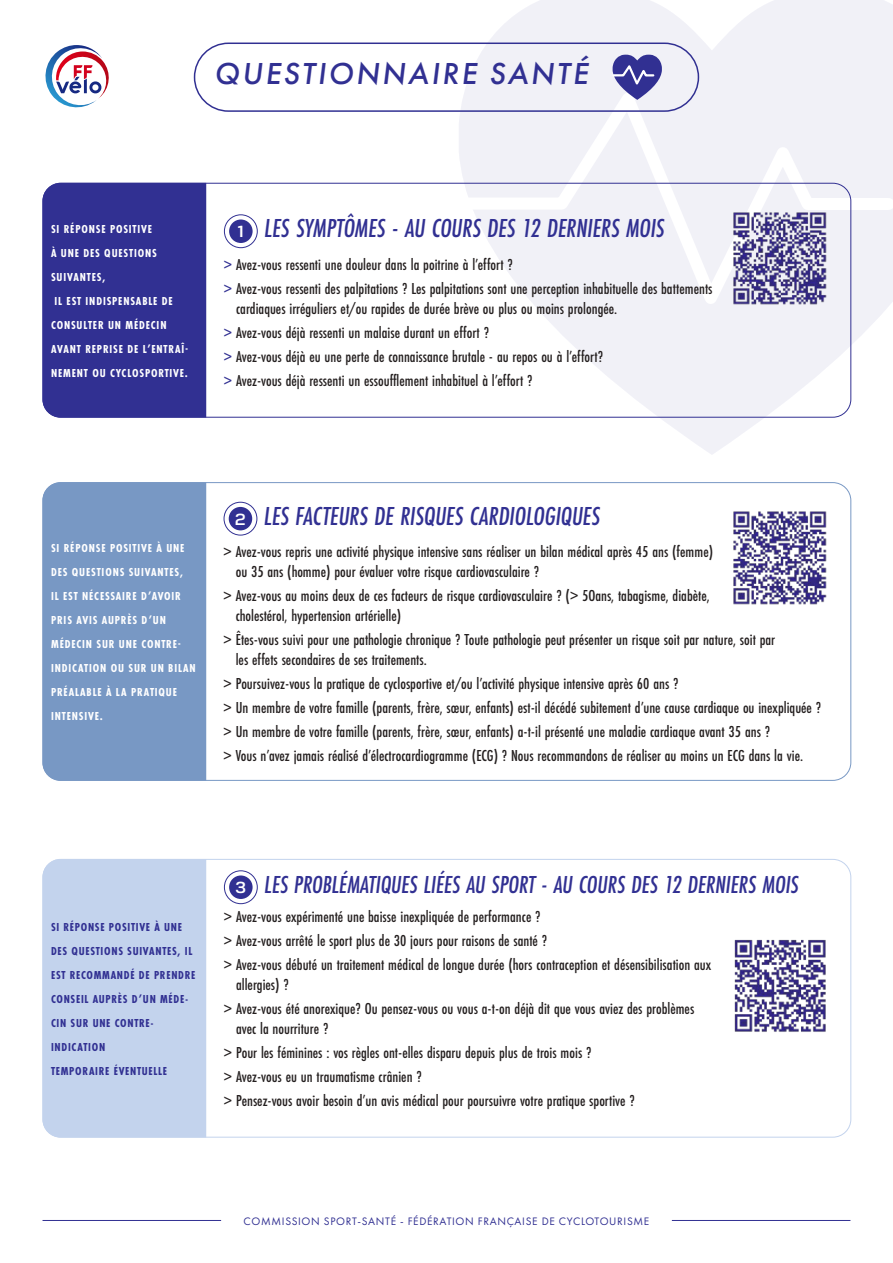
<style>
.page{position:relative;width:893px;height:1263px;background:#fff}
.page>*{position:absolute;margin:0;border:0;box-sizing:border-box;transform-origin:0 0}
.t1{font:italic 500 31.5px "Futura PT";letter-spacing:.08em;color:#313092}
.t2{font:italic 500 27px "Futura PT Cond";color:#313092}
.t3{font:italic 500 25.5px "Futura PT Cond";color:#313092}
.t4{font:500 16.5px/24px "Futura PT Cond";color:#241f1f}
.t5{font:700 12px/24px "Futura PT Cond";letter-spacing:.07em;color:#fff}
.t6{font:700 12px/24px "Futura PT Cond";letter-spacing:.06em;color:#313092}
.t7{font:11.25px "Futura PT";letter-spacing:.06em;color:#313092}
.s1{font-family:"Corbert";font-weight:700;font-style:normal;font-size:16.5px;color:#fff}
.s2{color:#313092}
</style>
<div class="page">
<svg style="left:45px;top:45px;width:64px;height:63px"></svg>
<svg style="left:459px;top:0;width:434px;height:454px;fill:#f1f1f7"></svg>
<svg style="left:448px;top:73px;width:445px;height:254px"></svg>
<div style="left:194px;top:43px;width:505px;height:69px;border:2px solid #313092;border-radius:34px"></div>
<div style="left:229px;top:219px;width:24px;height:24px;background:#313092;border-radius:50%"></div>
<div style="left:224px;top:214px;width:34px;height:34px;border:1px solid #313092;border-radius:50%"></div>
<div style="left:43px;top:183px;width:163px;height:235px;background:#313092"></div>
<img style="left:730px;top:210px;width:99px;height:96px">
<div style="left:229px;top:875px;width:24px;height:24px;background:#313092;border-radius:50%"></div>
<div style="left:224px;top:870px;width:34px;height:34px;border:1px solid #313092;border-radius:50%"></div>
<div style="left:43px;top:859px;width:163px;height:278px;background:#c3d3ed"></div>
<img style="left:734px;top:939px;width:92px;height:93px">
<div style="left:229px;top:507px;width:23px;height:23px;background:#313092;border-radius:50%"></div>
<div style="left:224px;top:502px;width:33px;height:33px;border:1px solid #313092;border-radius:50%"></div>
<div style="left:43px;top:482px;width:163px;height:299px;background:#7898c4"></div>
<img style="left:733px;top:511px;width:94px;height:94px">
<svg style="left:611px;top:55px;width:51px;height:45px"></svg>
<hr style="left:43px;top:1220px;width:178px;height:1px;background:#313092">
<hr style="left:672px;top:1220px;width:178px;height:1px;background:#313092">
<h1 class="t1" style="left:214px;top:54px;width:376px">QUESTIONNAIRE SANTÉ</h1>
<p class="t5" style="left:51px;top:217px;width:139px">SI RÉPONSE POSITIVE<br>À UNE DES QUESTIONS<br>SUIVANTES,<br>IL EST INDISPENSABLE DE<br>CONSULTER UN MÉDECIN<br>AVANT REPRISE DE L’ENTRAÎ-<br>NEMENT OU CYCLOSPORTIVE.</p>
<h2 class="t2" style="left:238px;top:213px;width:428px"><span class="s1">1</span> LES SYMPTÔMES - AU COURS DES 12 DERNIERS MOIS</h2>
<p class="t4" style="left:224px;top:252px;width:490px"><span class="s2">&gt;</span> Avez-vous ressenti une douleur dans la poitrine à l’effort ?<br><span class="s2">&gt;</span> Avez-vous ressenti des palpitations ? Les palpitations sont une perception inhabituelle des battements</p>
<p class="t4" style="left:224px;top:296px;width:395px;text-indent:12px">cardiaques irréguliers et/ou rapides de durée brève ou plus ou moins prolongée. <span class="s2">&gt;</span> Avez-vous déjà ressenti un malaise durant un effort ?<br><span class="s2">&gt;</span> Avez-vous déjà eu une perte de connaissance brutale - au repos ou à l’effort?<br><span class="s2">&gt;</span> Avez-vous déjà ressenti un essoufflement inhabituel à l’effort ?</p>
<p class="t5" style="left:51px;top:536px;width:146px">SI RÉPONSE POSITIVE À UNE<br>DES QUESTIONS SUIVANTES,<br>IL EST NÉCESSAIRE D’AVOIR<br>PRIS AVIS AUPRÈS D’UN<br>MÉDECIN SUR UNE CONTRE-<br>INDICATION OU SUR UN BILAN<br>PRÉALABLE À LA PRATIQUE<br>INTENSIVE.</p>
<h2 class="t2" style="left:235px;top:500px;width:366px"><span class="s1">2</span> LES FACTEURS DE RISQUES CARDIOLOGIQUES</h2>
<p class="t4" style="left:236px;top:542px;width:479px;line-height:19.8px;text-indent:-12px">&gt; Avez-vous repris une activité physique intensive sans réaliser un bilan médical après 45 ans (femme) ou 35 ans (homme) pour évaluer votre risque cardiovasculaire ?</p>
<p class="t4" style="left:236px;top:586px;width:475px;line-height:19.8px;text-indent:-12px">&gt; Avez-vous au moins deux de ces facteurs de risque cardiovasculaire ? (&gt; 5Oans, tabagisme, diabète, cholestérol, hypertension artérielle)</p>
<p class="t4" style="left:236px;top:630px;width:541px;line-height:19.8px;text-indent:-12px">&gt; Êtes-vous suivi pour une pathologie chronique ? Toute pathologie peut présenter un risque soit par nature, soit par les effets secondaires de ses traitements.</p>
<p class="t4" style="left:224px;top:671px;width:599px">&gt; Poursuivez-vous la pratique de cyclosportive et/ou l’activité physique intensive après 60 ans ?<br>&gt; Un membre de votre famille (parents, frère, sœur, enfants) est-il décédé subitement d’une cause cardiaque ou inexpliquée ? &gt; Un membre de votre famille (parents, frère, sœur, enfants) a-t-il présenté une maladie cardiaque avant 35 ans ?<br>&gt; Vous n’avez jamais réalisé d’électrocardiogramme (ECG) ? Nous recommandons de réaliser au moins un ECG dans la vie.</p>
<p class="t6" style="left:51px;top:915px;width:146px">SI RÉPONSE POSITIVE À UNE<br>DES QUESTIONS SUIVANTES, IL<br>EST RECOMMANDÉ DE PRENDRE<br>CONSEIL AUPRÈS D’UN MÉDE-<br>CIN SUR UNE CONTRE-<br>INDICATION<br>TEMPORAIRE ÉVENTUELLE</p>
<h3 class="t3" style="left:236px;top:870px;width:565px"><span class="s1">3</span> LES PROBLÉMATIQUES LIÉES AU SPORT - AU COURS DES 12 DERNIERS MOIS</h3>
<p class="t4" style="left:224px;top:904px;width:489px">&gt; Avez-vous expérimenté une baisse inexpliquée de performance ?<br>&gt; Avez-vous arrêté le sport plus de 30 jours pour raisons de santé ?<br>&gt; Avez-vous débuté un traitement médical de longue durée (hors contraception et désensibilisation aux</p>
<p class="t4" style="left:224px;top:972px;width:472px;text-indent:12px">allergies) ?<br>&gt; Avez-vous été anorexique? Ou pensez-vous ou vous a-t-on déjà dit que vous aviez des problèmes</p>
<p class="t4" style="left:224px;top:1016px;width:412px;text-indent:12px">avec la nourriture ?<br>&gt; Pour les féminines : vos règles ont-elles disparu depuis plus de trois mois ?<br>&gt; Avez-vous eu un traumatisme crânien ?<br>&gt; Pensez-vous avoir besoin d’un avis médical pour poursuivre votre pratique sportive ?</p>
<p class="t7" style="left:244px;top:1214px;width:407px">COMMISSION SPORT-SANTÉ - FÉDÉRATION FRANÇAISE DE CYCLOTOURISME</p>
</div>
